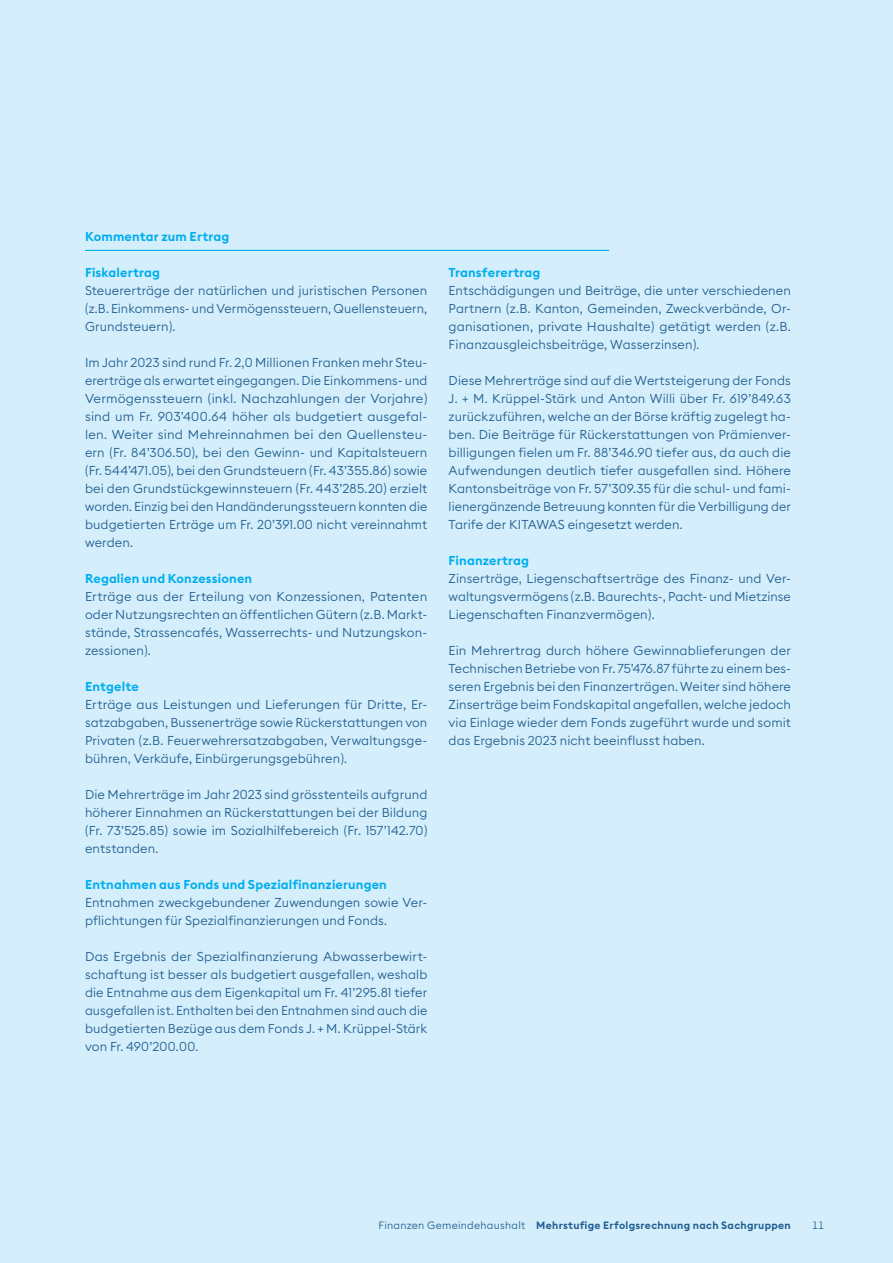
<style>
.page{position:relative;width:893px;height:1263px;background:#d4effb}
.page>*{position:absolute;margin:0;border:0;box-sizing:border-box;transform-origin:0 0}
.t1{font:300 12.75px/18px "Euclid Square";letter-spacing:.01em;color:#235e91;text-align:justify}
.t2{font:600 12.75px "Euclid Square";letter-spacing:.015em;color:#00aeef}
.t3{font:600 10.5px "Euclid Square";letter-spacing:.03em;color:#235e91}
.t4{font:300 10.5px "Euclid Square";color:#235e91}
.s1{font-weight:300}
</style>
<div class="page">
<hr style="left:85px;top:250px;width:524px;height:1px;background:#00aeef">
<p class="t2" style="left:85px;top:229px;width:146px">Kommentar zum Ertrag</p>
<p class="t2" style="left:85px;top:265px;width:77px">Fiskalertrag</p>
<p class="t1" style="left:85px;top:282px;width:344px">Steuererträge der natürlichen und juristischen Personen (z.B. Einkommens- und Vermögenssteuern, Quellensteuern, Grundsteuern).</p>
<p class="t1" style="left:85px;top:354px;width:344px">Im Jahr 2023 sind rund Fr. 2,0 Millionen Franken mehr Steu&shy;ererträge als erwartet eingegangen. Die Einkommens- und Vermögenssteuern (inkl. Nachzahlungen der Vorjahre) sind um Fr. 903’400.64 höher als budgetiert ausgefal&shy;len. Weiter sind Mehreinnahmen bei den Quellensteu&shy;ern (Fr. 84’306.50), bei den Gewinn- und Kapitalsteuern (Fr. 544’471.05), bei den Grundsteuern (Fr. 43’355.86) sowie bei den Grundstückgewinnsteuern (Fr. 443’285.20) erzielt worden. Einzig bei den Handänderungssteuern konnten die budgetierten Erträge um Fr. 20’391.00 nicht vereinnahmt werden.</p>
<p class="t2" style="left:85px;top:571px;width:169px">Regalien und Konzessionen</p>
<p class="t1" style="left:85px;top:588px;width:344px">Erträge aus der Erteilung von Konzessionen, Patenten oder Nutzungsrechten an öffentlichen Gütern (z.B. Markt&shy;stände, Strassencafés, Wasserrechts- und Nutzungskon&shy;zessionen).</p>
<p class="t2" style="left:85px;top:679px;width:55px">Entgelte</p>
<p class="t1" style="left:85px;top:696px;width:344px">Erträge aus Leistungen und Lieferungen für Dritte, Er&shy;satzabgaben, Bussenerträge sowie Rückerstattungen von Privaten (z.B. Feuerwehrersatzabgaben, Verwaltungsge&shy;bühren, Verkäufe, Einbürgerungsgebühren).</p>
<p class="t1" style="left:85px;top:786px;width:344px">Die Mehrerträge im Jahr 2023 sind grösstenteils aufgrund höherer Einnahmen an Rückerstattungen bei der Bildung (Fr. 73’525.85) sowie im Sozialhilfebereich (Fr. 157’142.70) entstanden.</p>
<p class="t2" style="left:85px;top:877px;width:303px">Entnahmen aus Fonds und Spezialfinanzierungen</p>
<p class="t1" style="left:85px;top:894px;width:344px">Entnahmen zweckgebundener Zuwendungen sowie Ver&shy;pflichtungen für Spezialfinanzierungen und Fonds.</p>
<p class="t1" style="left:85px;top:948px;width:344px">Das Ergebnis der Spezialfinanzierung Abwasserbewirt&shy;schaftung ist besser als budgetiert ausgefallen, weshalb die Entnahme aus dem Eigenkapital um Fr. 41’295.81 tiefer ausgefallen ist. Enthalten bei den Entnahmen sind auch die budgetierten Bezüge aus dem Fonds J. + M. Krüppel-Stärk von Fr. 490’200.00.</p>
<p class="t2" style="left:449px;top:265px;width:93px">Transferertrag</p>
<p class="t1" style="left:449px;top:282px;width:344px">Entschädigungen und Beiträge, die unter verschiedenen Partnern (z.B. Kanton, Gemeinden, Zweckverbände, Or&shy;ganisationen, private Haushalte) getätigt werden (z.B.<br>Finanzausgleichsbeiträge, Wasserzinsen).</p>
<p class="t1" style="left:449px;top:372px;width:344px">Diese Mehrerträge sind auf die Wertsteigerung der Fonds J. + M. Krüppel-Stärk und Anton Willi über Fr. 619’849.63 zurückzuführen, welche an der Börse kräftig zugelegt ha&shy;ben. Die Beiträge für Rückerstattungen von Prämienver&shy;billigungen fielen um Fr. 88’346.90 tiefer aus, da auch die Aufwendungen deutlich tiefer ausgefallen sind. Höhere Kantonsbeiträge von Fr. 57’309.35 für die schul- und fami&shy;lienergänzende Betreuung konnten für die Verbilligung der Tarife der KITAWAS eingesetzt werden.</p>
<p class="t2" style="left:449px;top:553px;width:82px">Finanzertrag</p>
<p class="t1" style="left:449px;top:570px;width:344px">Zinserträge, Liegenschaftserträge des Finanz- und Ver&shy;waltungsvermögens (z.B. Baurechts-, Pacht- und Mietzinse Liegenschaften Finanzvermögen).</p>
<p class="t1" style="left:449px;top:642px;width:344px">Ein Mehrertrag durch höhere Gewinnablieferungen der Technischen Betriebe von Fr. 75’476.87 führte zu einem bes&shy;seren Ergebnis bei den Finanzerträgen. Weiter sind höhere Zinserträge beim Fondskapital angefallen, welche jedoch via Einlage wieder dem Fonds zugeführt wurde und somit das Ergebnis 2023 nicht beeinflusst haben.</p>
<p class="t3" style="left:378px;top:1218px;width:414px"><span class="s1">Finanzen Gemeindehaushalt</span> Mehrstufige Erfolgsrechnung nach Sachgruppen</p>
<p class="t4" style="left:812px;top:1218px;width:14px">11</p>
</div>
